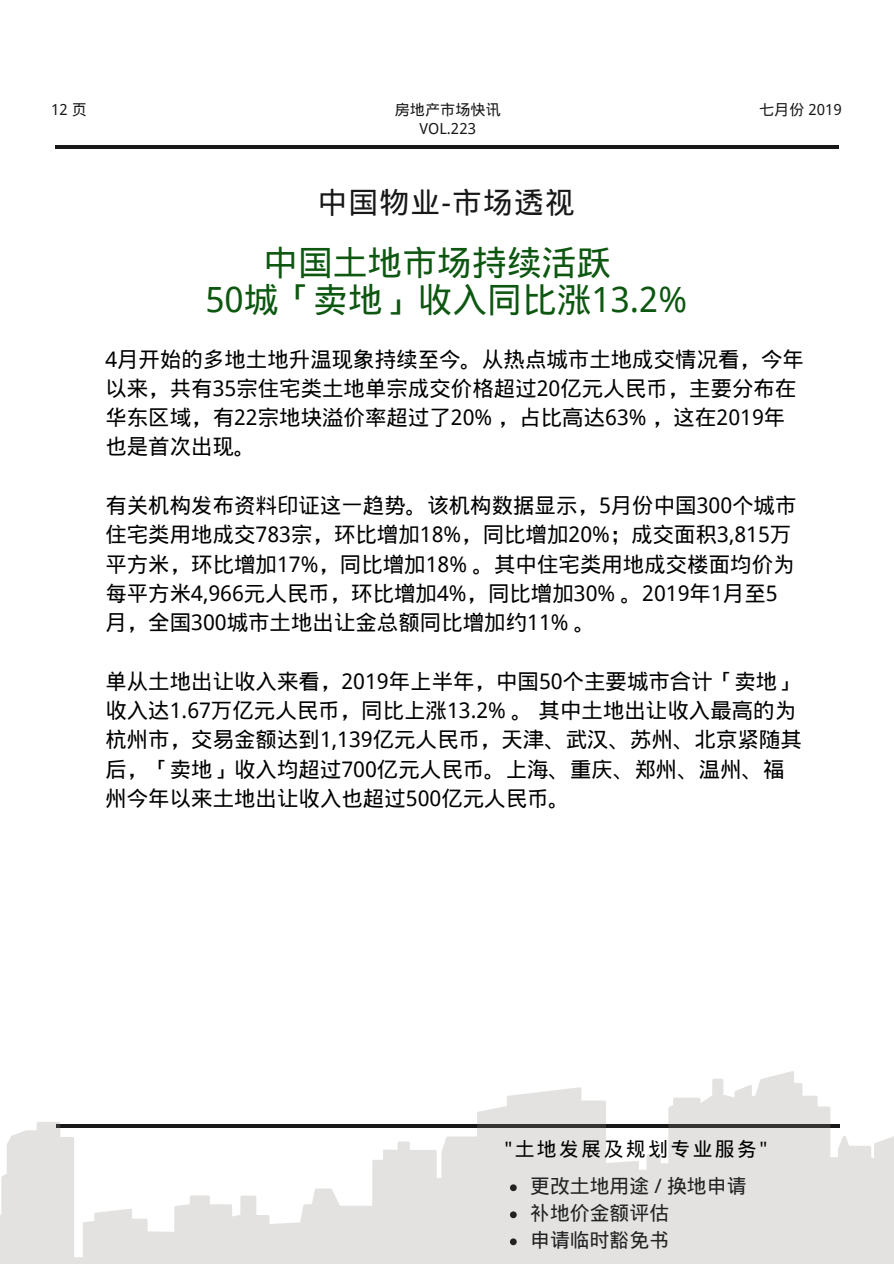
<style>
.page{position:relative;width:894px;height:1264px;background:#fff}
.page>*{position:absolute;margin:0;border:0;box-sizing:border-box;transform-origin:0 0}
.t1{font:34.8px/36px "Wen Quan Yi Micro Hei";color:#0d5711;text-align:center}
.t2{font:29.85px "Wen Quan Yi Micro Hei";letter-spacing:.04em;color:#181818}
.t3{font:21.45px/29.2px "Wen Quan Yi Micro Hei";color:#000}
.t4{font:19.8px/27px "Wen Quan Yi Micro Hei";color:#222}
.t5{font:19.8px "Wen Quan Yi Micro Hei";letter-spacing:.12em;color:#000}
.t6{font:15.15px "Wen Quan Yi Micro Hei";color:#181818}
</style>
<div class="page">
<hr style="left:55px;top:146px;width:783px;height:3px;background:#181818">
<svg style="left:0;top:1075px;width:892px;height:188px;fill:#e3e2e1"></svg>
<svg style="left:510px;top:1184px;width:6px;height:7px"></svg>
<svg style="left:510px;top:1211px;width:6px;height:7px"></svg>
<svg style="left:510px;top:1238px;width:6px;height:7px"></svg>
<p class="t6" style="left:51px;top:101px;width:37px">12 页</p>
<p class="t6" style="left:395px;top:100px;width:107px">房地产市场快讯</p>
<p class="t6" style="left:758px;top:100px;width:84px">七月份 2019</p>
<p class="t6" style="left:419px;top:120px;width:58px">VOL.223</p>
<h2 class="t2" style="left:317px;top:185px;width:259px">中国物业-市场透视</h2>
<h1 class="t1" style="left:205px;top:245px;width:483px">中国土地市场持续活跃<br>50城「卖地」收入同比涨13.2%</h1>
<p class="t3" style="left:105px;top:344px;width:700px">4月开始的多地土地升温现象持续至今。从热点城市土地成交情况看，今年以来，共有35宗住宅类土地单宗成交价格超过20亿元人民币，主要分布在华东区域，有22宗地块溢价率超过了20% ，占比高达63% ，这在2019年也是首次出现。</p>
<p class="t3" style="left:105px;top:491px;width:692px">有关机构发布资料印证这一趋势。该机构数据显示，5月份中国300个城市住宅类用地成交783宗，环比增加18%，同比增加20%；成交面积3,815万平方米，环比增加17%，同比增加18% 。其中住宅类用地成交楼面均价为每平方米4,966元人民币，环比增加4%，同比增加30% 。2019年1月至5月，全国300城市土地出让金总额同比增加约11% 。</p>
<p class="t3" style="left:105px;top:666px;width:697px">单从土地出让收入来看，2019年上半年，中国50个主要城市合计「卖地」收入达1.67万亿元人民币，同比上涨13.2% 。其中土地出让收入最高的为杭州市，交易金额达到1,139亿元人民币，天津、武汉、苏州、北京紧随其后，「卖地」收入均超过700亿元人民币。上海、重庆、郑州、温州、福州今年以来土地出让收入也超过500亿元人民币。</p>
<p class="t5" style="left:504px;top:1137px;width:264px">"土地发展及规划专业服务"</p>
<p class="t4" style="left:530px;top:1172px;width:218px">更改土地用途 / 换地申请补地价金额评估<br>申请临时豁免书</p>
</div>
